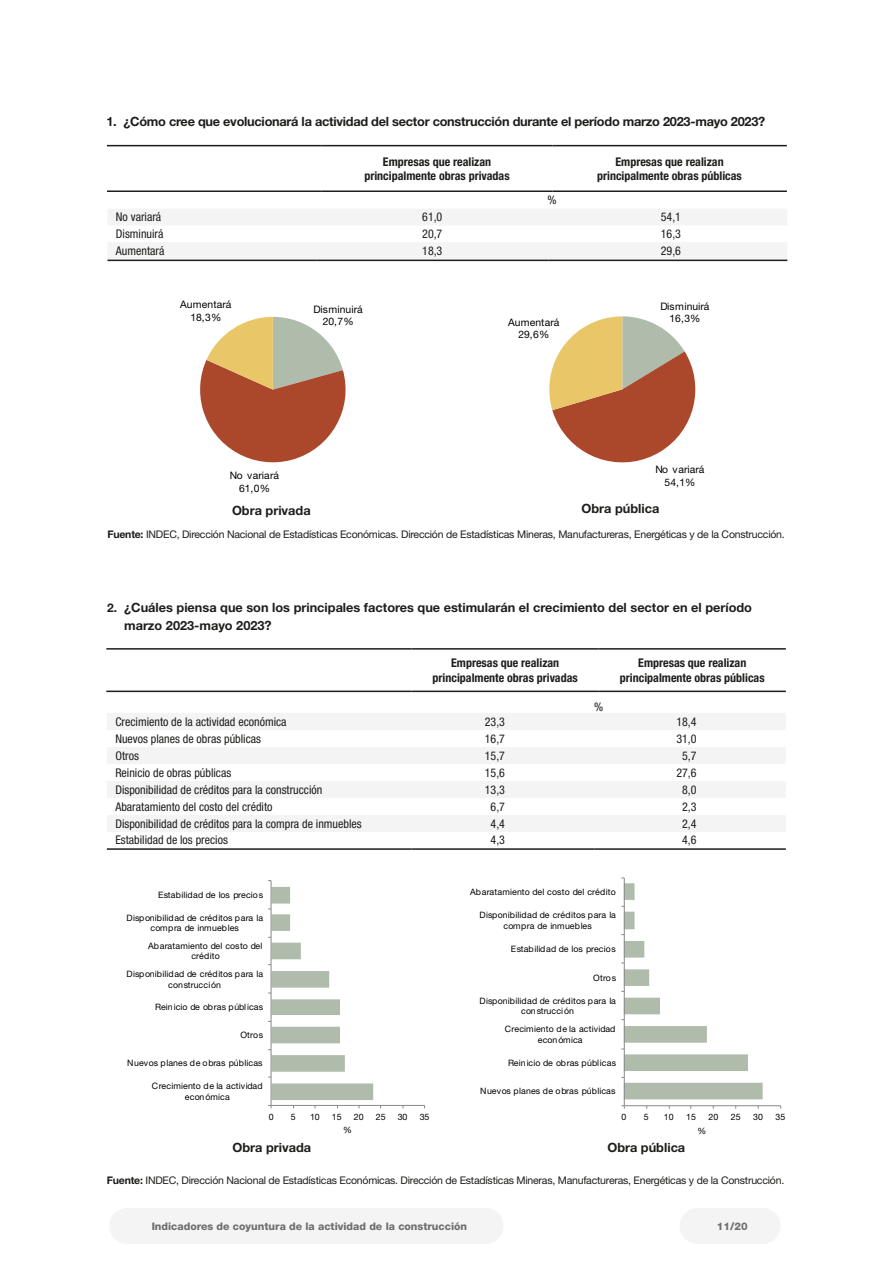
<style>
.page{position:relative;width:893px;height:1263px;background:#fff}
.page>*{position:absolute;margin:0;border:0;box-sizing:border-box;transform-origin:0 0}
.t1{font:700 12.75px/18px "Helvetica Neue LT Std";color:#1d1d1b}
.t2{font:700 12.75px "Helvetica Neue LT Std";letter-spacing:-.02em;color:#1d1d1b}
.t3{font:condensed 12px "Helvetica Neue LT Std";color:#1d1d1b}
.t4{font:700 condensed 12px/14.4px "Helvetica Neue LT Std";color:#1d1d1b;text-align:center}
.t5{font:10.5px "Helvetica Neue LT Std";letter-spacing:-.02em;color:#1d1d1b}
.t6{font:800 10.5px "Helvetica Neue LT Std";color:#706f6f}
.t7{font:10.35px/12.6px "Helvetica Neue LT Std";color:#000;text-align:center}
.t8{font:10.35px/12.6px "Helvetica Neue LT Std";letter-spacing:.02em;color:#000;text-align:center}
.t9{font:8.85px/10.6px "Helvetica Neue LT Std";color:#000;text-align:center}
.t10{font:8.85px/10.6px "Helvetica Neue LT Std";letter-spacing:.02em;color:#000;text-align:center}
.s1{font-weight:700}
.s2{font-size:12px}
</style>
<div class="page">
<div style="left:680px;top:1208px;width:35px;height:36px;background:#f4f4f4;border-radius:50%"></div>
<div style="left:109px;top:1208px;width:36px;height:36px;background:#f4f4f4;border-radius:50%"></div>
<div style="left:745px;top:1208px;width:36px;height:36px;background:#f4f4f4;border-radius:50%"></div>
<div style="left:468px;top:1208px;width:35px;height:36px;background:#f4f4f4;border-radius:50%"></div>
<div style="left:699px;top:1208px;width:66px;height:36px;background:#f4f4f4"></div>
<div style="left:130px;top:1208px;width:359px;height:36px;background:#f4f4f4"></div>
<hr style="left:107px;top:260px;width:210px;height:1px;background:#1d1d1b">
<hr style="left:317px;top:260px;width:232px;height:1px;background:#1d1d1b">
<hr style="left:549px;top:260px;width:238px;height:1px;background:#1d1d1b">
<svg style="left:107px;top:146px;width:680px;height:114px"></svg>
<hr style="left:107px;top:145px;width:215px;height:1px;background:#1d1d1b">
<hr style="left:322px;top:145px;width:230px;height:1px;background:#1d1d1b">
<hr style="left:552px;top:145px;width:235px;height:1px;background:#1d1d1b">
<hr style="left:107px;top:190px;width:215px;height:2px;background:#1d1d1b">
<hr style="left:322px;top:190px;width:230px;height:2px;background:#1d1d1b">
<hr style="left:552px;top:190px;width:235px;height:2px;background:#1d1d1b">
<svg style="left:107px;top:713px;width:678px;height:119px;fill:#f4f4f4"></svg>
<hr style="left:107px;top:848px;width:305px;height:2px;background:#1d1d1b">
<hr style="left:412px;top:848px;width:182px;height:2px;background:#1d1d1b">
<hr style="left:594px;top:848px;width:192px;height:2px;background:#1d1d1b">
<svg style="left:106px;top:690px;width:680px;height:1px"></svg>
<hr style="left:106px;top:648px;width:306px;height:2px;background:#1d1d1b">
<hr style="left:412px;top:648px;width:187px;height:2px;background:#1d1d1b">
<hr style="left:599px;top:648px;width:187px;height:2px;background:#1d1d1b">
<hr style="left:106px;top:691px;width:306px;height:1px;background:#1d1d1b">
<hr style="left:412px;top:691px;width:187px;height:1px;background:#1d1d1b">
<hr style="left:599px;top:691px;width:187px;height:1px;background:#1d1d1b">
<svg style="left:200px;top:317px;width:146px;height:146px"></svg>
<svg style="left:549px;top:316px;width:147px;height:147px"></svg>
<hr style="left:271px;top:1105px;width:154px;height:1px;background:#898989">
<hr style="left:271px;top:880px;width:1px;height:225px;background:#898989">
<svg style="left:268px;top:887px;width:105px;height:221px"></svg>
<hr style="left:624px;top:1105px;width:157px;height:1px;background:#898989">
<hr style="left:624px;top:878px;width:1px;height:228px;background:#898989">
<svg style="left:621px;top:1105px;width:4px;height:4px"></svg>
<svg style="left:621px;top:877px;width:142px;height:222px"></svg>
<p class="t2" style="left:106px;top:114px;width:660px">1. ¿Cómo cree que evolucionará la actividad del sector construcción durante el período marzo 2023-mayo 2023?</p>
<p class="t4" style="left:364px;top:154px;width:147px">Empresas que realizan principalmente obras privadas</p>
<p class="t4" style="left:597px;top:154px;width:146px">Empresas que realizan principalmente obras públicas</p>
<p class="t3" style="left:547px;top:192px;width:11px">%</p>
<p class="t3" style="left:116px;top:210px;width:47px">No variará</p>
<p class="t3" style="left:422px;top:210px;width:22px">61,0</p>
<p class="t3" style="left:661px;top:210px;width:22px">54,1</p>
<p class="t3" style="left:116px;top:227px;width:49px">Disminuirá</p>
<p class="t3" style="left:422px;top:227px;width:22px">20,7</p>
<p class="t3" style="left:661px;top:227px;width:22px">16,3</p>
<p class="t3" style="left:116px;top:244px;width:50px">Aumentará</p>
<p class="t3" style="left:422px;top:244px;width:22px">18,3</p>
<p class="t3" style="left:661px;top:244px;width:22px">29,6</p>
<p class="t8" style="left:180px;top:298px;width:53px">Aumentará<br>18,3%</p>
<p class="t7" style="left:660px;top:300px;width:51px">Disminuirá<br>16,3%</p>
<p class="t7" style="left:314px;top:303px;width:51px">Disminuirá<br>20,7%</p>
<p class="t8" style="left:508px;top:315px;width:53px">Aumentará<br>29,6%</p>
<p class="t7" style="left:230px;top:469px;width:51px">No variará<br>61,0%</p>
<p class="t7" style="left:655px;top:463px;width:51px">No variará<br>54,1%</p>
<p class="t1" style="left:232px;top:501px;width:80px">Obra privada</p>
<p class="t1" style="left:581px;top:499px;width:79px">Obra pública</p>
<p class="t5" style="left:107px;top:528px;width:679px"><span class="s1">Fuente:</span> INDEC, Dirección Nacional de Estadísticas Económicas. Dirección de Estadísticas Mineras, Manufactureras, Energéticas y de la Construcción.</p>
<p class="t1" style="left:124px;top:598px;width:629px;text-indent:-17px"><span class="s2">2.</span> ¿Cuáles piensa que son los principales factores que estimularán el crecimiento del sector en el período marzo 2023-mayo 2023?</p>
<p class="t4" style="left:433px;top:655px;width:147px">Empresas que realizan principalmente obras privadas</p>
<p class="t4" style="left:620px;top:655px;width:146px">Empresas que realizan principalmente obras públicas</p>
<p class="t3" style="left:594px;top:700px;width:11px">%</p>
<p class="t3" style="left:115px;top:714px;width:173px">Crecimiento de la actividad económica</p>
<p class="t3" style="left:485px;top:714px;width:22px">23,3</p>
<p class="t3" style="left:676px;top:714px;width:22px">18,4</p>
<p class="t3" style="left:115px;top:732px;width:147px">Nuevos planes de obras públicas</p>
<p class="t3" style="left:485px;top:732px;width:22px">16,7</p>
<p class="t3" style="left:676px;top:732px;width:22px">31,0</p>
<p class="t3" style="left:115px;top:749px;width:25px">Otros</p>
<p class="t3" style="left:485px;top:749px;width:22px">15,7</p>
<p class="t3" style="left:682px;top:749px;width:16px">5,7</p>
<p class="t3" style="left:115px;top:766px;width:117px">Reinicio de obras públicas</p>
<p class="t3" style="left:485px;top:766px;width:22px">15,6</p>
<p class="t3" style="left:676px;top:766px;width:22px">27,6</p>
<p class="t3" style="left:115px;top:783px;width:209px">Disponibilidad de créditos para la construcción</p>
<p class="t3" style="left:485px;top:783px;width:22px">13,3</p>
<p class="t3" style="left:682px;top:783px;width:16px">8,0</p>
<p class="t3" style="left:115px;top:800px;width:159px">Abaratamiento del costo del crédito</p>
<p class="t3" style="left:491px;top:800px;width:16px">6,7</p>
<p class="t3" style="left:682px;top:800px;width:16px">2,3</p>
<p class="t3" style="left:115px;top:817px;width:248px">Disponibilidad de créditos para la compra de inmuebles</p>
<p class="t3" style="left:491px;top:817px;width:16px">4,4</p>
<p class="t3" style="left:682px;top:817px;width:16px">2,4</p>
<p class="t3" style="left:115px;top:833px;width:114px">Estabilidad de los precios</p>
<p class="t3" style="left:491px;top:833px;width:16px">4,3</p>
<p class="t3" style="left:682px;top:833px;width:16px">4,6</p>
<p class="t9" style="left:158px;top:889px;width:107px">Estabilidad de los precios</p>
<p class="t10" style="left:470px;top:886px;width:147px">Abaratamiento del costo del crédito</p>
<p class="t9" style="left:126px;top:912px;width:138px">Disponibilidad de créditos para la compra de inmuebles</p>
<p class="t9" style="left:479px;top:910px;width:138px">Disponibilidad de créditos para la compra de inmuebles</p>
<p class="t10" style="left:148px;top:940px;width:116px">Abaratamiento del costo del crédito</p>
<p class="t9" style="left:511px;top:943px;width:107px">Estabilidad de los precios</p>
<p class="t9" style="left:126px;top:968px;width:138px">Disponibilidad de créditos para la construcción</p>
<p class="t10" style="left:593px;top:972px;width:24px">Otros</p>
<p class="t9" style="left:155px;top:1002px;width:110px">Reinicio de obras públicas</p>
<p class="t9" style="left:479px;top:995px;width:138px">Disponibilidad de créditos para la construcción</p>
<p class="t10" style="left:240px;top:1030px;width:24px">Otros</p>
<p class="t10" style="left:505px;top:1023px;width:112px">Crecimiento de la actividad económica</p>
<p class="t10" style="left:127px;top:1058px;width:137px">Nuevos planes de obras públicas</p>
<p class="t9" style="left:508px;top:1057px;width:110px">Reinicio de obras públicas</p>
<p class="t10" style="left:152px;top:1080px;width:112px">Crecimiento de la actividad económica</p>
<p class="t10" style="left:480px;top:1086px;width:137px">Nuevos planes de obras públicas</p>
<p class="t10" style="left:269px;top:1111px;width:6px">0</p>
<p class="t10" style="left:291px;top:1111px;width:6px">5</p>
<p class="t10" style="left:310px;top:1111px;width:11px">10</p>
<p class="t10" style="left:332px;top:1111px;width:11px">15</p>
<p class="t10" style="left:354px;top:1111px;width:11px">20</p>
<p class="t10" style="left:376px;top:1111px;width:11px">25</p>
<p class="t10" style="left:398px;top:1111px;width:11px">30</p>
<p class="t10" style="left:420px;top:1111px;width:11px">35</p>
<p class="t10" style="left:622px;top:1111px;width:6px">0</p>
<p class="t10" style="left:644px;top:1111px;width:6px">5</p>
<p class="t10" style="left:664px;top:1111px;width:11px">10</p>
<p class="t10" style="left:686px;top:1111px;width:11px">15</p>
<p class="t10" style="left:708px;top:1111px;width:11px">20</p>
<p class="t10" style="left:731px;top:1111px;width:11px">25</p>
<p class="t10" style="left:753px;top:1111px;width:11px">30</p>
<p class="t10" style="left:776px;top:1111px;width:11px">35</p>
<p class="t10" style="left:343px;top:1124px;width:10px">%</p>
<p class="t10" style="left:697px;top:1125px;width:10px">%</p>
<p class="t1" style="left:232px;top:1138px;width:80px">Obra privada</p>
<p class="t1" style="left:607px;top:1138px;width:79px">Obra pública</p>
<p class="t5" style="left:107px;top:1174px;width:679px"><span class="s1">Fuente:</span> INDEC, Dirección Nacional de Estadísticas Económicas. Dirección de Estadísticas Mineras, Manufactureras, Energéticas y de la Construcción.</p>
<p class="t6" style="left:152px;top:1220px;width:317px">Indicadores de coyuntura de la actividad de la construcción</p>
<p class="t6" style="left:717px;top:1220px;width:32px">11/20</p>
</div>
